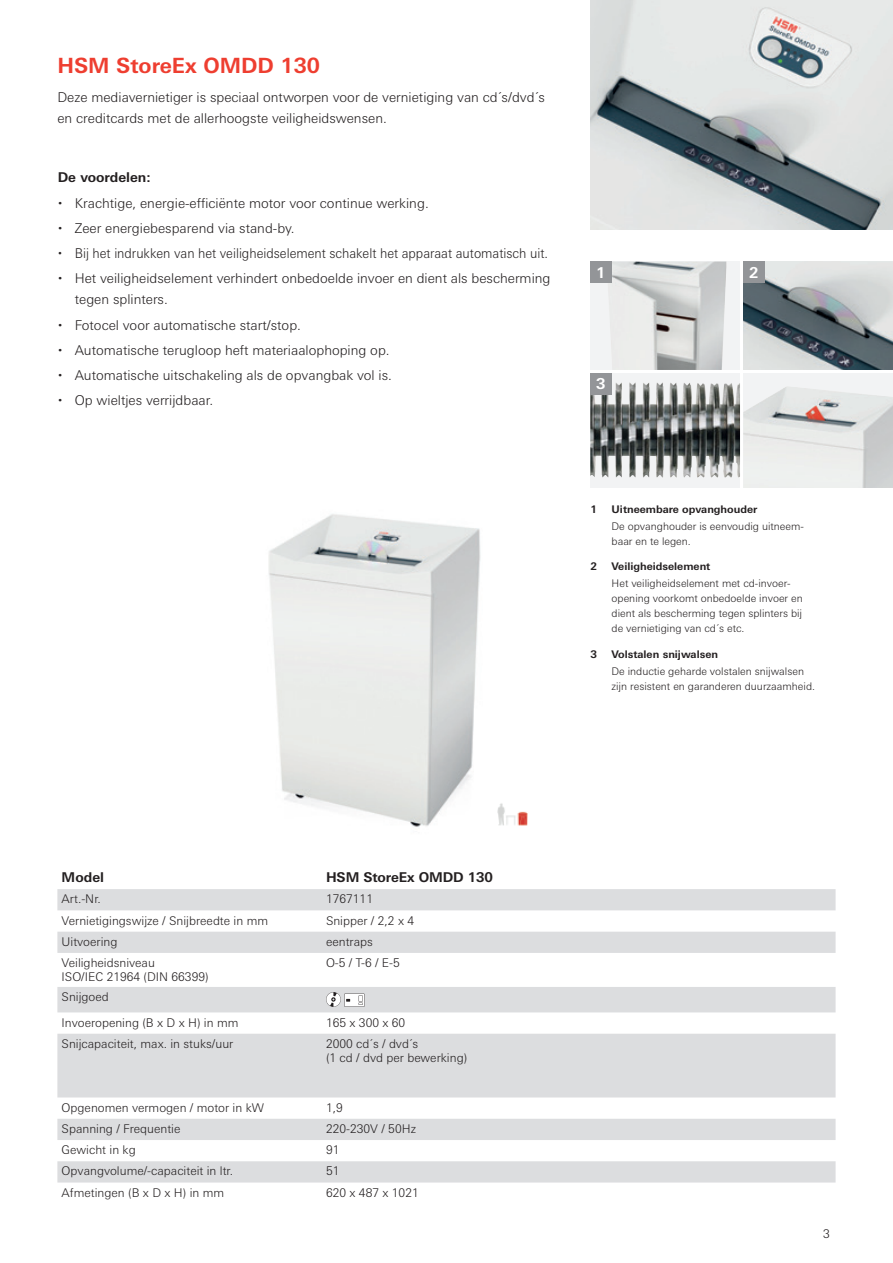
<style>
.page{position:relative;width:893px;height:1263px;background:#fff}
.page>*{position:absolute;margin:0;border:0;box-sizing:border-box;transform-origin:0 0}
.t1{font:700 21px "Univers Next W1 G";color:#ee3e30}
.t2{font:700 15px "Univers Next W1 G";color:#fff}
.t3{font:300 13.5px/25.2px "Univers Next W1 G";color:#231f20}
.t4{font:700 13.5px "Univers Next W1 G";letter-spacing:-.005em;color:#231f20}
.t5{font:300 12px/14.4px "Univers Next W1 G";color:#231f20}
.t6{font:300 10.5px/15px "Univers Next W1 G";color:#231f20}
.t7{font:700 10.5px "Univers Next W1 G";color:#231f20}
</style>
<div class="page">
<img style="left:590px;top:0;width:303px;height:230px">
<div style="left:590px;top:262px;width:150px;height:108px;background:#f2f3f4"></div>
<img style="left:607px;top:262px;width:116px;height:108px">
<div style="left:590px;top:373px;width:150px;height:115px;background:#f2f3f4"></div>
<img style="left:590px;top:382px;width:150px;height:96px">
<svg style="left:743px;top:373px;width:150px;height:115px;fill:#eaecea"></svg>
<img style="left:754px;top:386px;width:33px;height:19px">
<img style="left:743px;top:262px;width:150px;height:108px">
<div style="left:590px;top:262px;width:22px;height:21px;background:#939598"></div>
<div style="left:590px;top:373px;width:22px;height:21px;background:#939598"></div>
<div style="left:743px;top:262px;width:21px;height:21px;background:#939598"></div>
<img style="left:497px;top:803px;width:30px;height:23px">
<img style="left:268px;top:514px;width:213px;height:313px">
<svg style="left:57px;top:889px;width:779px;height:293px;fill:#dcdddf"></svg>
<svg style="left:326px;top:992px;width:39px;height:15px"></svg>
<h1 class="t1" style="left:57px;top:53px;width:264px">HSM StoreEx OMDD 130</h1>
<p class="t3" style="left:57px;top:86px;width:489px;line-height:21px">Deze mediavernietiger is speciaal ontworpen voor de vernietiging van cd´s/dvd´s en creditcards met de allerhoogste veiligheidswensen.</p>
<p class="t4" style="left:58px;top:169px;width:94px">De voordelen:</p>
<p class="t3" style="left:75px;top:190px;width:477px">Krachtige, energie-efficiënte motor voor continue werking.<br>Zeer energiebesparend via stand-by.<br>Bij het indrukken van het veiligheidselement schakelt het apparaat automatisch uit.<br>Het veiligheidselement verhindert onbedoelde invoer en dient als bescherming</p>
<p class="t3" style="left:75px;top:287px;width:319px">tegen splinters.<br>Fotocel voor automatische start/stop.<br>Automatische terugloop heft materiaalophoping op.<br>Automatische uitschakeling als de opvangbak vol is.<br>Op wieltjes verrijdbaar.</p>
<p class="t2" style="left:596px;top:263px;width:11px">1</p>
<p class="t2" style="left:596px;top:375px;width:11px">3</p>
<p class="t2" style="left:749px;top:263px;width:11px">2</p>
<p class="t7" style="left:590px;top:503px;width:8px">1</p>
<p class="t7" style="left:590px;top:560px;width:8px">2</p>
<p class="t7" style="left:590px;top:647px;width:8px">3</p>
<p class="t7" style="left:612px;top:503px;width:147px">Uitneembare opvanghouder</p>
<p class="t6" style="left:612px;top:519px;width:194px">De opvanghouder is eenvoudig uitneem&shy;baar en te legen.</p>
<p class="t7" style="left:612px;top:560px;width:100px">Veiligheidselement</p>
<p class="t6" style="left:612px;top:576px;width:193px">Het veiligheidselement met cd-invoer&shy;opening voorkomt onbedoelde invoer en dient als bescherming tegen splinters bij de vernietiging van cd´s etc.</p>
<p class="t7" style="left:612px;top:647px;width:108px">Volstalen snijwalsen</p>
<p class="t6" style="left:612px;top:663px;width:205px">De inductie geharde volstalen snijwalsen zijn resistent en garanderen duurzaamheid.</p>
<p class="t4" style="left:62px;top:869px;width:44px">Model</p>
<p class="t4" style="left:326px;top:869px;width:169px">HSM StoreEx OMDD 130</p>
<p class="t5" style="left:62px;top:892px;width:41px">Art.-Nr.</p>
<p class="t5" style="left:326px;top:892px;width:49px">1767111</p>
<p class="t5" style="left:62px;top:913px;width:208px">Vernietigingswijze / Snijbreedte in mm</p>
<p class="t5" style="left:326px;top:913px;width:90px">Snipper / 2,2 x 4</p>
<p class="t5" style="left:62px;top:934px;width:57px">Uitvoering</p>
<p class="t5" style="left:326px;top:934px;width:48px">eentraps</p>
<p class="t5" style="left:62px;top:955px;width:148px">Veiligheidsniveau<br>ISO/IEC 21964 (DIN 66399)</p>
<p class="t5" style="left:326px;top:955px;width:75px">O-5 / T-6 / E-5</p>
<p class="t5" style="left:62px;top:984px;width:178px;line-height:25.5px">Snijgoed<br>Invoeropening (B x D x H) in mm</p>
<p class="t5" style="left:326px;top:1015px;width:81px">165 x 300 x 60</p>
<p class="t5" style="left:62px;top:1036px;width:173px">Snijcapaciteit, max. in stuks/uur</p>
<p class="t5" style="left:326px;top:1036px;width:143px">2000 cd´s / dvd´s<br>(1 cd / dvd per bewerking)</p>
<p class="t5" style="left:62px;top:1100px;width:204px">Opgenomen vermogen / motor in kW</p>
<p class="t5" style="left:326px;top:1100px;width:18px">1,9</p>
<p class="t5" style="left:62px;top:1121px;width:120px">Spanning / Frequentie</p>
<p class="t5" style="left:326px;top:1121px;width:91px">220-230V / 50Hz</p>
<p class="t5" style="left:62px;top:1142px;width:76px">Gewicht in kg</p>
<p class="t5" style="left:326px;top:1142px;width:15px">91</p>
<p class="t5" style="left:62px;top:1164px;width:173px">Opvangvolume/-capaciteit in ltr.</p>
<p class="t5" style="left:326px;top:1164px;width:15px">51</p>
<p class="t5" style="left:62px;top:1185px;width:164px">Afmetingen (B x D x H) in mm</p>
<p class="t5" style="left:326px;top:1185px;width:94px">620 x 487 x 1021</p>
<p class="t5" style="left:823px;top:1226px;width:8px">3</p>
</div>
